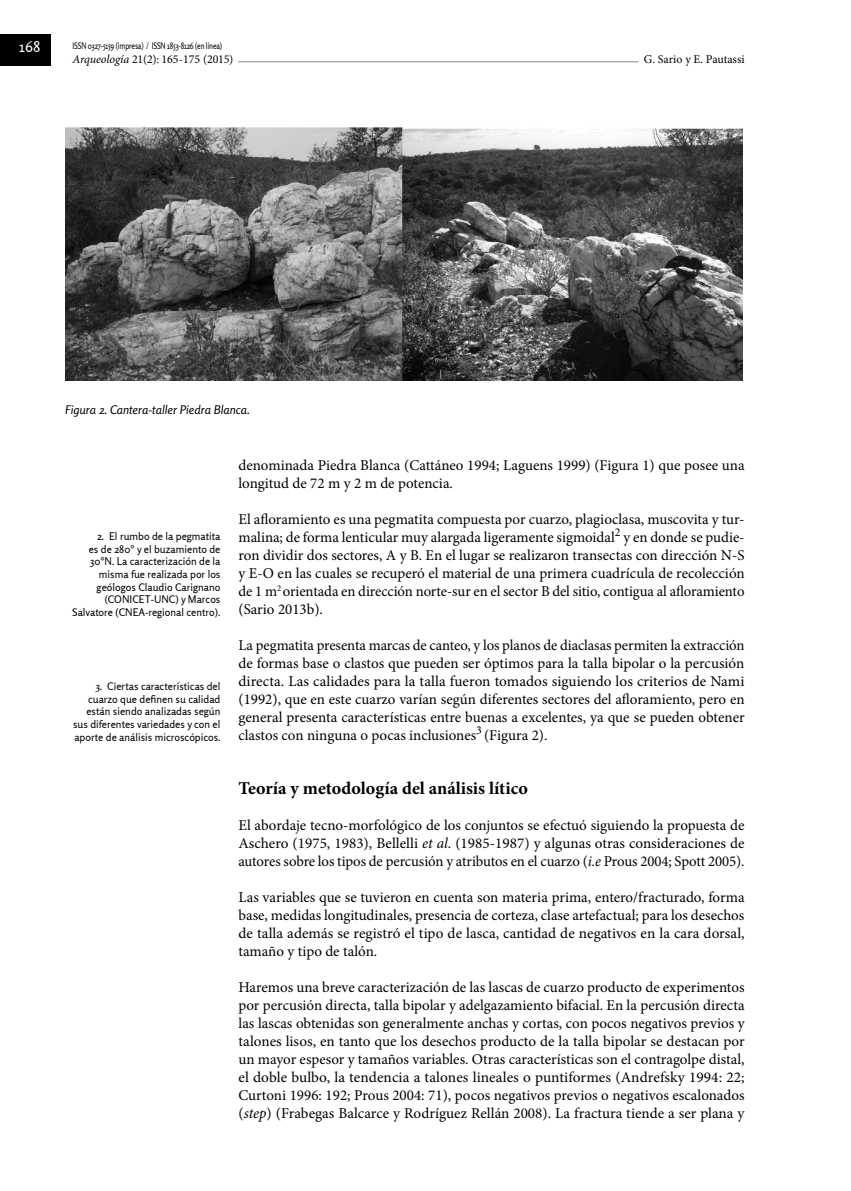
<style>
.page{position:relative;width:851px;height:1191px;background:#fff}
.page>*{position:absolute;margin:0;border:0;box-sizing:border-box;transform-origin:0 0}
.t1{font:700 18px "Minion Pro";color:#000}
.t2{font:15px/18px "Minion Pro";color:#000;text-align:justify}
.t3{font:15px "Rosario";color:#fff}
.t4{font:12px "Minion Pro";letter-spacing:-.005em;color:#000}
.t5{font:italic 12px "Rosario";color:#000}
.t6{font:10.5px/12.6px "Rosario";color:#000;text-align:right}
.t7{font:9px "Rosario";letter-spacing:-.02em;color:#000;scale:.8 1}
.s1{font-style:italic}
</style>
<div class="page">
<hr style="left:204px;top:61px;width:529px;height:1px;background:#89878c">
<div style="left:72px;top:53px;width:166px;height:15px;background:#fff"></div>
<div style="left:0;top:35px;width:50px;height:31px;background:#000"></div>
<div style="left:638px;top:52px;width:106px;height:15px;background:#fff"></div>
<img style="left:65px;top:128px;width:677px;height:252px">
<p class="t3" style="left:19px;top:38px;width:23px">168</p>
<p class="t7" style="left:72px;top:40px;width:188px">ISSN 0327-5159 (impresa) / ISSN 1853-8126 (en línea)</p>
<p class="t4" style="left:72px;top:52px;width:162px"><span class="s1">Arqueología</span> 21(2): 165-175 (2015)</p>
<p class="t4" style="left:643px;top:51px;width:102px">G. Sario y E. Pautassi</p>
<p class="t5" style="left:65px;top:402px;width:186px">Figura 2. Cantera-taller Piedra Blanca.</p>
<p class="t6" style="left:72px;top:530px;width:150px">2. El rumbo de la pegmatita<br>es de 280° y el buzamiento de<br>30°N. La caracterización de la misma fue realizada por los geólogos Claudio Carignano (CONICET-UNC) y Marcos<br>Salvatore (CNEA-regional centro).</p>
<p class="t6" style="left:73px;top:680px;width:149px">3. Ciertas características del cuarzo que definen su calidad están siendo analizadas según sus diferentes variedades y con el aporte de análisis microscópicos.</p>
<p class="t2" style="left:238px;top:456px;width:507px">denominada Piedra Blanca (Cattáneo 1994; Laguens 1999) (Figura 1) que posee una longitud de 72 m y 2 m de potencia.</p>
<p class="t2" style="left:238px;top:510px;width:507px">El afloramiento es una pegmatita compuesta por cuarzo, plagioclasa, muscovita y tur&shy;malina; de forma lenticular muy alargada ligeramente sigmoidal<sup>2</sup> y en donde se pudie&shy;ron dividir dos sectores, A y B. En el lugar se realizaron transectas con dirección N-S y E-O en las cuales se recuperó el material de una primera cuadrícula de recolección de 1 m<sup>2</sup> orientada en dirección norte-sur en el sector B del sitio, contigua al afloramiento (Sario 2013b).</p>
<p class="t2" style="left:238px;top:636px;width:507px">La pegmatita presenta marcas de canteo, y los planos de diaclasas permiten la extracción de formas base o clastos que pueden ser óptimos para la talla bipolar o la percusión directa. Las calidades para la talla fueron tomados siguiendo los criterios de Nami (1992), que en este cuarzo varían según diferentes sectores del afloramiento, pero en general presenta características entre buenas a excelentes, ya que se pueden obtener clastos con ninguna o pocas inclusiones<sup>3</sup> (Figura 2).</p>
<p class="t1" style="left:238px;top:775px;width:291px">Teoría y metodología del análisis lítico</p>
<p class="t2" style="left:238px;top:816px;width:507px">El abordaje tecno-morfológico de los conjuntos se efectuó siguiendo la propuesta de Aschero (1975, 1983), Bellelli <span class="s1">et al</span>. (1985-1987) y algunas otras consideraciones de autores sobre los tipos de percusión y atributos en el cuarzo (<span class="s1">i.e</span> Prous 2004; Spott 2005).</p>
<p class="t2" style="left:238px;top:888px;width:507px">Las variables que se tuvieron en cuenta son materia prima, entero/fracturado, forma base, medidas longitudinales, presencia de corteza, clase artefactual; para los desechos de talla además se registró el tipo de lasca, cantidad de negativos en la cara dorsal, tamaño y tipo de talón.</p>
<p class="t2" style="left:238px;top:978px;width:507px">Haremos una breve caracterización de las lascas de cuarzo producto de experimentos por percusión directa, talla bipolar y adelgazamiento bifacial. En la percusión directa las lascas obtenidas son generalmente anchas y cortas, con pocos negativos previos y talones lisos, en tanto que los desechos producto de la talla bipolar se destacan por un mayor espesor y tamaños variables. Otras características son el contragolpe distal, el doble bulbo, la tendencia a talones lineales o puntiformes (Andrefsky 1994: 22; Curtoni 1996: 192; Prous 2004: 71), pocos negativos previos o negativos escalonados (<span class="s1">step</span>) (Frabegas Balcarce y Rodríguez Rellán 2008). La fractura tiende a ser plana y</p>
</div>
